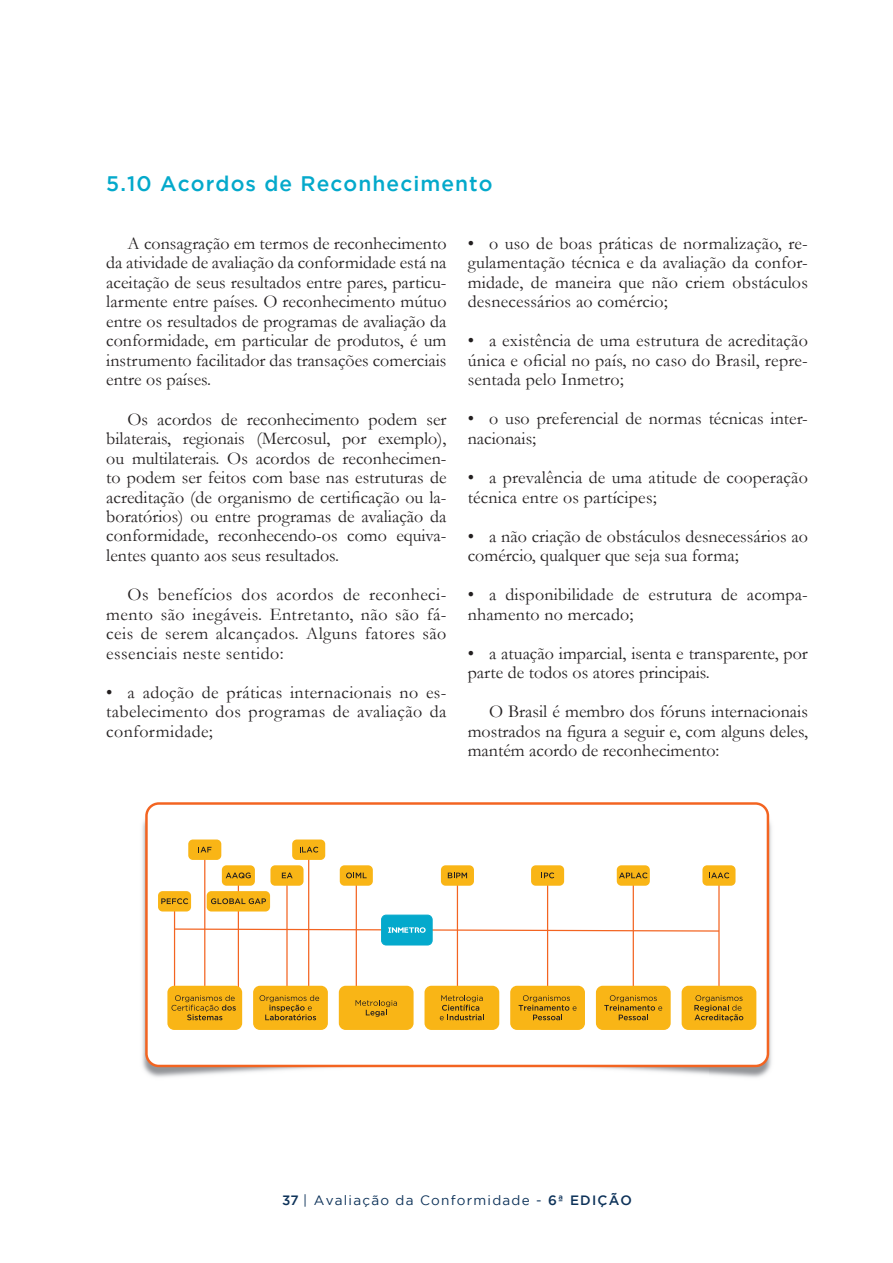
<style>
.page{position:relative;width:893px;height:1263px;background:#fff}
.page>*{position:absolute;margin:0;border:0;box-sizing:border-box;transform-origin:0 0}
.t1{font:500 21px "Gotham";letter-spacing:.05em;color:#04a9cb}
.t2{font:18px/19.5px "Garamond";color:#231f20;text-align:justify}
.t3{font:13.5px "Gotham";letter-spacing:.09em;color:#0d3259}
.s1{font-weight:500}
</style>
<div class="page">
<img style="left:142px;top:805px;width:630px;height:273px">
<div style="left:146px;top:803px;width:622px;height:263px;background:#fff;border-radius:12px"></div>
<div style="left:145px;top:802px;width:624px;height:265px;border:2px solid #f36421;border-radius:12px"></div>
<hr style="left:547px;top:868px;width:1px;height:119px;background:#f36421">
<div style="left:531px;top:865px;width:33px;height:21px;background:#f9b516;border-radius:5px"></div>
<hr style="left:174px;top:909px;width:1px;height:77px;background:#f36421">
<hr style="left:204px;top:859px;width:1px;height:127px;background:#f36421">
<hr style="left:286px;top:885px;width:2px;height:108px;background:#f36421">
<hr style="left:238px;top:870px;width:1px;height:121px;background:#f36421">
<hr style="left:308px;top:858px;width:1px;height:135px;background:#f36421">
<hr style="left:356px;top:874px;width:1px;height:119px;background:#f36421">
<hr style="left:457px;top:874px;width:1px;height:119px;background:#f36421">
<hr style="left:718px;top:874px;width:2px;height:119px;background:#f36421">
<div style="left:167px;top:986px;width:75px;height:44px;background:#f9b516;border-radius:7px"></div>
<svg style="left:172px;top:995px;width:64px;height:25px"></svg>
<div style="left:158px;top:891px;width:33px;height:20px;background:#f9b516;border-radius:5px"></div>
<svg style="left:161px;top:898px;width:27px;height:6px"></svg>
<div style="left:207px;top:891px;width:63px;height:20px;background:#f9b516;border-radius:5px"></div>
<svg style="left:211px;top:898px;width:55px;height:6px"></svg>
<div style="left:188px;top:839px;width:33px;height:21px;background:#f9b516;border-radius:5px"></div>
<svg style="left:198px;top:847px;width:14px;height:5px"></svg>
<div style="left:222px;top:865px;width:33px;height:21px;background:#f9b516;border-radius:5px"></div>
<svg style="left:226px;top:872px;width:25px;height:6px"></svg>
<div style="left:292px;top:839px;width:33px;height:21px;background:#f9b516;border-radius:5px"></div>
<svg style="left:300px;top:847px;width:18px;height:5px"></svg>
<div style="left:270px;top:865px;width:33px;height:21px;background:#f9b516;border-radius:5px"></div>
<svg style="left:282px;top:872px;width:11px;height:6px"></svg>
<div style="left:340px;top:865px;width:33px;height:21px;background:#f9b516;border-radius:5px"></div>
<svg style="left:346px;top:872px;width:21px;height:6px"></svg>
<div style="left:441px;top:865px;width:33px;height:21px;background:#f9b516;border-radius:5px"></div>
<svg style="left:448px;top:873px;width:19px;height:5px"></svg>
<svg style="left:541px;top:872px;width:13px;height:6px"></svg>
<div style="left:253px;top:986px;width:75px;height:44px;background:#f9b516;border-radius:7px"></div>
<svg style="left:260px;top:995px;width:59px;height:25px"></svg>
<div style="left:339px;top:986px;width:75px;height:44px;background:#f9b516;border-radius:7px"></div>
<svg style="left:356px;top:1000px;width:41px;height:17px"></svg>
<div style="left:424px;top:986px;width:75px;height:44px;background:#f9b516;border-radius:7px"></div>
<svg style="left:440px;top:995px;width:44px;height:25px"></svg>
<div style="left:510px;top:986px;width:75px;height:44px;background:#f9b516;border-radius:7px"></div>
<svg style="left:519px;top:995px;width:57px;height:25px"></svg>
<hr style="left:633px;top:874px;width:1px;height:119px;background:#f36421">
<div style="left:596px;top:986px;width:75px;height:44px;background:#f9b516;border-radius:7px"></div>
<svg style="left:604px;top:995px;width:58px;height:25px"></svg>
<div style="left:682px;top:986px;width:74px;height:44px;background:#f9b516;border-radius:7px"></div>
<svg style="left:694px;top:995px;width:49px;height:26px"></svg>
<div style="left:382px;top:915px;width:50px;height:30px;background:#04a9cc;border-radius:5px"></div>
<div style="left:381px;top:915px;width:52px;height:30px;border:1px solid #04a9cc;border-radius:5px"></div>
<svg style="left:173px;top:927px;width:547px;height:6px"></svg>
<div style="left:617px;top:865px;width:33px;height:21px;background:#f9b516;border-radius:5px"></div>
<svg style="left:619px;top:872px;width:28px;height:6px"></svg>
<div style="left:702px;top:865px;width:33px;height:21px;background:#f9b516;border-radius:5px"></div>
<svg style="left:709px;top:872px;width:20px;height:6px"></svg>
<p class="t1" style="left:106px;top:171px;width:388px">5.10 Acordos de Reconhecimento</p>
<p class="t2" style="left:106px;top:233px;width:342px;text-indent:21px">A consagração em termos de reconhecimento da atividade de avaliação da conformidade está na aceitação de seus resultados entre pares, particu&shy;larmente entre países. O reconhecimento mútuo entre os resultados de programas de avaliação da conformidade, em particular de produtos, é um instrumento facilitador das transações comerciais entre os países.</p>
<p class="t2" style="left:106px;top:409px;width:342px;text-indent:21px">Os acordos de reconhecimento podem ser bilaterais, regionais (Mercosul, por exemplo), ou multilaterais. Os acordos de reconhecimen&shy;to podem ser feitos com base nas estruturas de acreditação (de organismo de certificação ou la&shy;boratórios) ou entre programas de avaliação da conformidade, reconhecendo-os como equiva&shy;lentes quanto aos seus resultados.</p>
<p class="t2" style="left:106px;top:584px;width:342px;text-indent:21px">Os benefícios dos acordos de reconheci&shy;mento são inegáveis. Entretanto, não são fá&shy;ceis de serem alcançados. Alguns fatores são essenciais neste sentido:</p>
<p class="t2" style="left:106px;top:682px;width:342px">• a adoção de práticas internacionais no es&shy;tabelecimento dos programas de avaliação da conformidade;</p>
<p class="t2" style="left:468px;top:233px;width:342px">• o uso de boas práticas de normalização, re&shy;gulamentação técnica e da avaliação da confor&shy;midade, de maneira que não criem obstáculos desnecessários ao comércio;</p>
<p class="t2" style="left:468px;top:331px;width:342px">• a existência de uma estrutura de acreditação única e oficial no país, no caso do Brasil, repre&shy;sentada pelo Inmetro;</p>
<p class="t2" style="left:468px;top:409px;width:342px">• o uso preferencial de normas técnicas inter&shy;nacionais;</p>
<p class="t2" style="left:468px;top:467px;width:342px">• a prevalência de uma atitude de cooperação técnica entre os partícipes;</p>
<p class="t2" style="left:468px;top:526px;width:342px">• a não criação de obstáculos desnecessários ao comércio, qualquer que seja sua forma;</p>
<p class="t2" style="left:468px;top:584px;width:342px">• a disponibilidade de estrutura de acompa&shy;nhamento no mercado;</p>
<p class="t2" style="left:468px;top:643px;width:342px">• a atuação imparcial, isenta e transparente, por parte de todos os atores principais.</p>
<p class="t2" style="left:468px;top:701px;width:342px;text-indent:21px">O Brasil é membro dos fóruns internacionais mostrados na figura a seguir e, com alguns deles, mantém acordo de reconhecimento:</p>
<p class="t3" style="left:282px;top:1192px;width:351px"><span class="s1">37</span> | Avaliação da Conformidade - <span class="s1">6ª EDIÇÃO</span></p>
</div>
